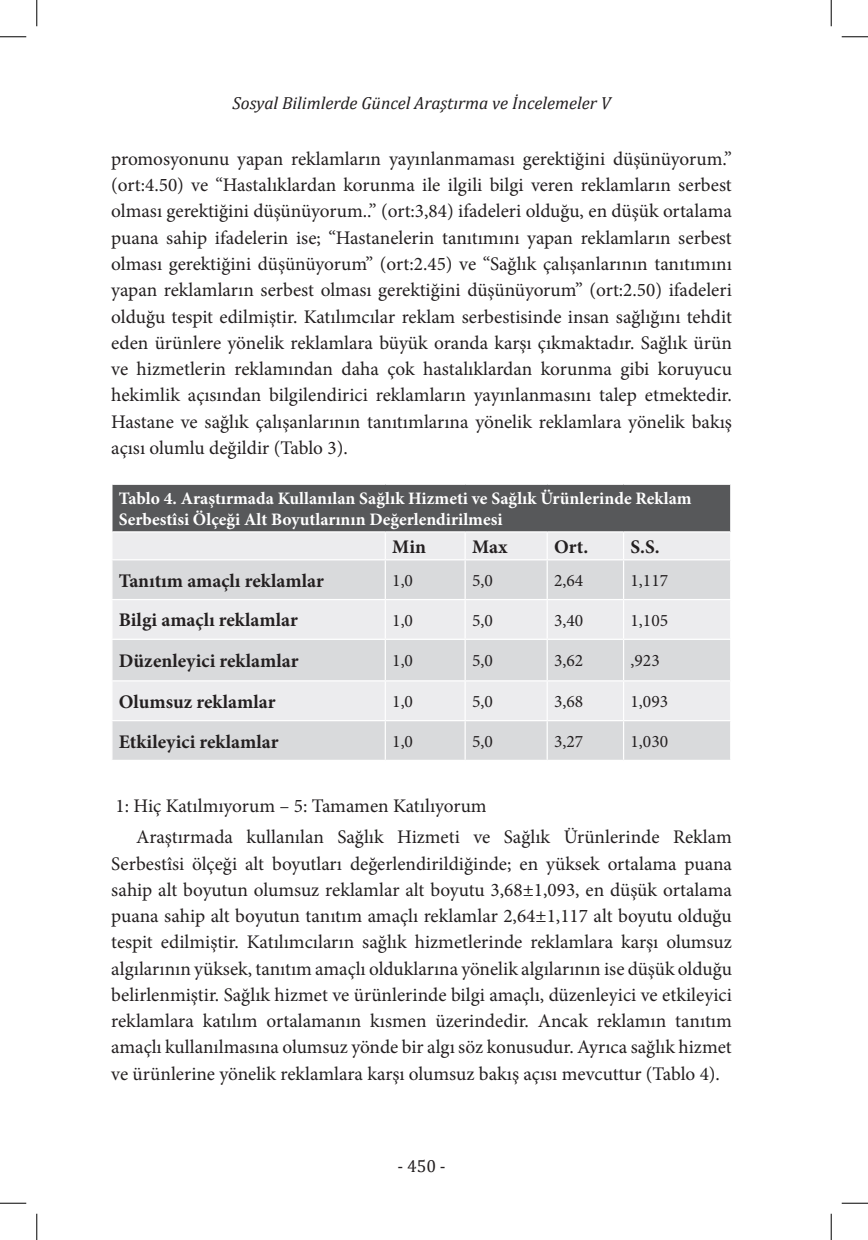
<style>
.page{position:relative;width:868px;height:1240px;background:#fff}
.page>*{position:absolute;margin:0;border:0;box-sizing:border-box;transform-origin:0 0}
.duzyazi{font:19.25px/26.2px "Minion Pro";color:#231f20;text-align:justify}
.tabloyazi{font:700 19.25px "Minion Pro";color:#231f20}
.tabloyazibold{font:700 17.5px/21px "Minion Pro";color:#fff}
.tabloyazi-2{font:17.5px "Minion Pro";color:#231f20}
.t1{font:italic 17.5px "Cambria";color:#231f20}
.t2{font:17.5px "Cambria";color:#231f20}
</style>
<div class="page">
<div style="left:112px;top:484px;width:618px;height:48px;background:#57585a"></div>
<div style="left:113px;top:533px;width:616px;height:26px;background:#ececee"></div>
<svg style="left:112px;top:560px;width:617px;height:199px;background:#e0e1e3"></svg>
<hr style="left:384px;top:532px;width:2px;height:27px;background:#fff">
<svg style="left:464px;top:533px;width:1px;height:26px"></svg>
<svg style="left:546px;top:533px;width:1px;height:26px"></svg>
<hr style="left:622px;top:532px;width:2px;height:27px;background:#fff">
<hr style="left:384px;top:560px;width:2px;height:39px;background:#fff">
<hr style="left:464px;top:560px;width:1px;height:39px;background:#fff">
<hr style="left:546px;top:560px;width:1px;height:39px;background:#fff">
<hr style="left:622px;top:560px;width:2px;height:39px;background:#fff">
<hr style="left:111px;top:599px;width:274px;height:1px;background:#fff">
<hr style="left:385px;top:599px;width:80px;height:1px;background:#fff">
<hr style="left:384px;top:600px;width:2px;height:38px;background:#fff">
<hr style="left:465px;top:599px;width:82px;height:1px;background:#fff">
<hr style="left:464px;top:600px;width:1px;height:38px;background:#fff">
<hr style="left:547px;top:599px;width:76px;height:1px;background:#fff">
<hr style="left:546px;top:600px;width:1px;height:38px;background:#fff">
<hr style="left:623px;top:599px;width:108px;height:1px;background:#fff">
<hr style="left:622px;top:600px;width:2px;height:38px;background:#fff">
<hr style="left:111px;top:638px;width:274px;height:2px;background:#fff">
<hr style="left:385px;top:638px;width:80px;height:2px;background:#fff">
<hr style="left:384px;top:640px;width:2px;height:40px;background:#fff">
<hr style="left:465px;top:638px;width:82px;height:2px;background:#fff">
<hr style="left:464px;top:640px;width:1px;height:40px;background:#fff">
<hr style="left:547px;top:638px;width:76px;height:2px;background:#fff">
<hr style="left:546px;top:640px;width:1px;height:40px;background:#fff">
<hr style="left:623px;top:638px;width:108px;height:2px;background:#fff">
<hr style="left:622px;top:640px;width:2px;height:40px;background:#fff">
<hr style="left:111px;top:680px;width:274px;height:1px;background:#fff">
<hr style="left:385px;top:680px;width:80px;height:1px;background:#fff">
<hr style="left:384px;top:681px;width:2px;height:39px;background:#fff">
<hr style="left:465px;top:680px;width:82px;height:1px;background:#fff">
<hr style="left:464px;top:681px;width:1px;height:39px;background:#fff">
<hr style="left:547px;top:680px;width:76px;height:1px;background:#fff">
<hr style="left:546px;top:681px;width:1px;height:39px;background:#fff">
<hr style="left:623px;top:680px;width:108px;height:1px;background:#fff">
<hr style="left:622px;top:681px;width:2px;height:39px;background:#fff">
<hr style="left:111px;top:720px;width:274px;height:1px;background:#fff">
<hr style="left:385px;top:720px;width:80px;height:1px;background:#fff">
<hr style="left:384px;top:721px;width:2px;height:38px;background:#fff">
<hr style="left:465px;top:720px;width:82px;height:1px;background:#fff">
<hr style="left:464px;top:721px;width:1px;height:38px;background:#fff">
<hr style="left:547px;top:720px;width:76px;height:1px;background:#fff">
<hr style="left:546px;top:721px;width:1px;height:38px;background:#fff">
<hr style="left:623px;top:720px;width:108px;height:1px;background:#fff">
<hr style="left:622px;top:721px;width:2px;height:38px;background:#fff">
<hr style="left:111px;top:483px;width:274px;height:2px;background:#fff">
<hr style="left:385px;top:483px;width:80px;height:2px;background:#fff">
<hr style="left:465px;top:483px;width:82px;height:2px;background:#fff">
<hr style="left:547px;top:483px;width:76px;height:2px;background:#fff">
<hr style="left:623px;top:483px;width:108px;height:2px;background:#fff">
<hr style="left:729px;top:485px;width:2px;height:46px;background:#fff">
<hr style="left:111px;top:531px;width:274px;height:1px;background:#fff">
<hr style="left:385px;top:531px;width:80px;height:1px;background:#fff">
<hr style="left:465px;top:531px;width:82px;height:1px;background:#fff">
<hr style="left:547px;top:531px;width:76px;height:1px;background:#fff">
<hr style="left:623px;top:531px;width:108px;height:1px;background:#fff">
<svg style="left:0;top:36px;width:26px;height:1px"></svg>
<svg style="left:841px;top:36px;width:26px;height:1px"></svg>
<svg style="left:0;top:1202px;width:26px;height:1px"></svg>
<svg style="left:841px;top:1202px;width:26px;height:1px"></svg>
<svg style="left:36px;top:0;width:1px;height:26px"></svg>
<svg style="left:36px;top:1213px;width:1px;height:26px"></svg>
<svg style="left:830px;top:0;width:1px;height:26px"></svg>
<svg style="left:830px;top:1213px;width:1px;height:26px"></svg>
<p class="t1" style="left:232px;top:91px;width:379px">Sosyal Bilimlerde Güncel Araştırma ve İncelemeler V</p>
<p class="duzyazi" style="left:111px;top:146px;width:622px">promosyonunu yapan reklamların yayınlanmaması gerektiğini düşünüyorum.” (ort:4.50) ve “Hastalıklardan korunma ile ilgili bilgi veren reklamların serbest olması gerektiğini düşünüyorum..” (ort:3,84) ifadeleri olduğu, en düşük ortalama puana sahip ifadelerin ise; “Hastanelerin tanıtımını yapan reklamların serbest olması gerektiğini düşünüyorum” (ort:2.45) ve “Sağlık çalışanlarının tanıtımını yapan reklamların serbest olması gerektiğini düşünüyorum” (ort:2.50) ifadeleri olduğu tespit edilmiştir. Katılımcılar reklam serbestisinde insan sağlığını tehdit eden ürünlere yönelik reklamlara büyük oranda karşı çıkmaktadır. Sağlık ürün ve hizmetlerin reklamından daha çok hastalıklardan korunma gibi koruyucu hekimlik açısından bilgilendirici reklamların yayınlanmasını talep etmektedir.<br>Hastane ve sağlık çalışanlarının tanıtımlarına yönelik reklamlara yönelik bakış açısı olumlu değildir (Tablo 3).</p>
<p class="tabloyazibold" style="left:119px;top:487px;width:574px">Tablo 4. Araştırmada Kullanılan Sağlık Hizmeti ve Sağlık Ürünlerinde Reklam<br>Serbestîsi Ölçeği Alt Boyutlarının Değerlendirilmesi</p>
<p class="tabloyazi" style="left:392px;top:533px;width:35px">Min</p>
<p class="tabloyazi" style="left:472px;top:533px;width:37px">Max</p>
<p class="tabloyazi" style="left:554px;top:533px;width:36px">Ort.</p>
<p class="tabloyazi" style="left:630px;top:533px;width:31px">S.S.</p>
<p class="tabloyazi" style="left:119px;top:567px;width:206px">Tanıtım amaçlı reklamlar</p>
<p class="tabloyazi-2" style="left:392px;top:568px;width:22px">1,0</p>
<p class="tabloyazi-2" style="left:472px;top:568px;width:22px">5,0</p>
<p class="tabloyazi-2" style="left:554px;top:568px;width:31px">2,64</p>
<p class="tabloyazi-2" style="left:630px;top:568px;width:39px">1,117</p>
<p class="tabloyazi" style="left:119px;top:606px;width:180px">Bilgi amaçlı reklamlar</p>
<p class="tabloyazi-2" style="left:392px;top:608px;width:22px">1,0</p>
<p class="tabloyazi-2" style="left:472px;top:608px;width:22px">5,0</p>
<p class="tabloyazi-2" style="left:554px;top:608px;width:31px">3,40</p>
<p class="tabloyazi-2" style="left:630px;top:608px;width:39px">1,105</p>
<p class="tabloyazi" style="left:119px;top:647px;width:181px">Düzenleyici reklamlar</p>
<p class="tabloyazi-2" style="left:392px;top:649px;width:22px">1,0</p>
<p class="tabloyazi-2" style="left:472px;top:649px;width:22px">5,0</p>
<p class="tabloyazi-2" style="left:554px;top:649px;width:31px">3,62</p>
<p class="tabloyazi-2" style="left:630px;top:649px;width:31px">,923</p>
<p class="tabloyazi" style="left:119px;top:688px;width:158px">Olumsuz reklamlar</p>
<p class="tabloyazi-2" style="left:392px;top:689px;width:22px">1,0</p>
<p class="tabloyazi-2" style="left:472px;top:689px;width:22px">5,0</p>
<p class="tabloyazi-2" style="left:554px;top:689px;width:31px">3,68</p>
<p class="tabloyazi-2" style="left:630px;top:689px;width:39px">1,093</p>
<p class="tabloyazi" style="left:119px;top:727px;width:161px">Etkileyici reklamlar</p>
<p class="tabloyazi-2" style="left:392px;top:729px;width:22px">1,0</p>
<p class="tabloyazi-2" style="left:472px;top:729px;width:22px">5,0</p>
<p class="tabloyazi-2" style="left:554px;top:729px;width:31px">3,27</p>
<p class="tabloyazi-2" style="left:630px;top:729px;width:39px">1,030</p>
<p class="duzyazi" style="left:116px;top:792px;width:372px">1: Hiç Katılmıyorum – 5: Tamamen Katılıyorum</p>
<p class="duzyazi" style="left:111px;top:824px;width:622px;text-indent:25px">Araştırmada kullanılan Sağlık Hizmeti ve Sağlık Ürünlerinde Reklam Serbestîsi ölçeği alt boyutları değerlendirildiğinde; en yüksek ortalama puana sahip alt boyutun olumsuz reklamlar alt boyutu 3,68±1,093, en düşük ortalama puana sahip alt boyutun tanıtım amaçlı reklamlar 2,64±1,117 alt boyutu olduğu tespit edilmiştir. Katılımcıların sağlık hizmetlerinde reklamlara karşı olumsuz algılarının yüksek, tanıtım amaçlı olduklarına yönelik algılarının ise düşük olduğu belirlenmiştir. Sağlık hizmet ve ürünlerinde bilgi amaçlı, düzenleyici ve etkileyici reklamlara katılım ortalamanın kısmen üzerindedir. Ancak reklamın tanıtım amaçlı kullanılmasına olumsuz yönde bir algı söz konusudur. Ayrıca sağlık hizmet ve ürünlerine yönelik reklamlara karşı olumsuz bakış açısı mevcuttur (Tablo 4).</p>
<p class="t2" style="left:397px;top:1155px;width:50px">- 450 -</p>
</div>
